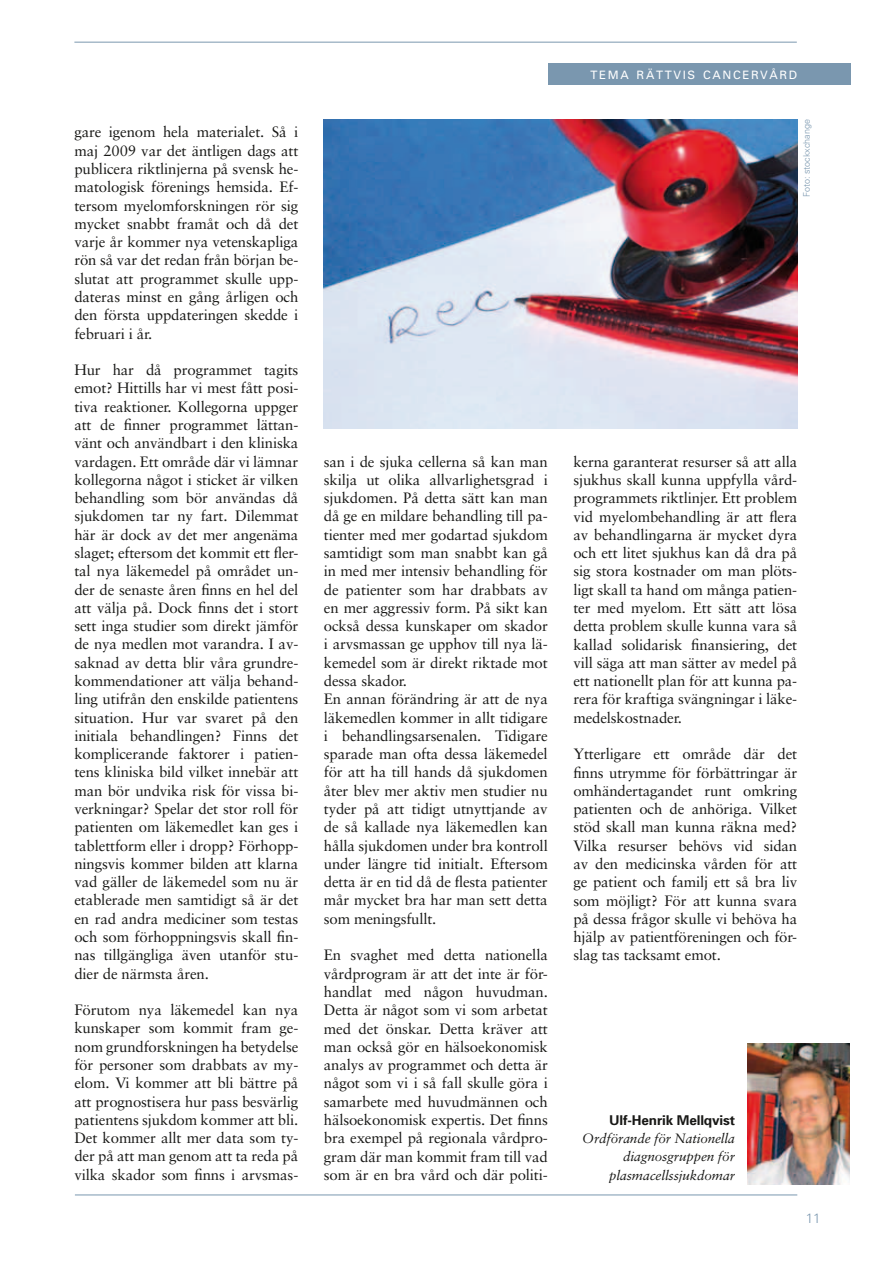
<style>
.page{position:relative;width:893px;height:1263px;background:#fff}
.page>*{position:absolute;margin:0;border:0;box-sizing:border-box;transform-origin:0 0}
.t1{font:15px/18.3px "Sabon";letter-spacing:-.01em;color:#181816;text-align:justify}
.t2{font:italic 13.5px/18.3px "Sabon";letter-spacing:-.01em;color:#181816;text-align:right}
.t3{font:700 13.5px "Univers";letter-spacing:-.01em;color:#181816}
.t4{font:300 13.5px "Univers";color:#7a97af}
.t5{font:11.55px "Univers";letter-spacing:.145em;color:#fff}
.t6{font:300 9px "Univers";color:#7a97af}
</style>
<div class="page">
<hr style="left:75px;top:1194px;width:722px;height:1px;background:#7a97af">
<div style="left:548px;top:64px;width:302px;height:21px;background:#7a97af"></div>
<hr style="left:74px;top:42px;width:723px;height:1px;background:#7a97af">
<img style="left:748px;top:1044px;width:102px;height:140px">
<img style="left:324px;top:119px;width:473px;height:309px">
<p class="t1" style="left:74px;top:123px;width:225px">gare igenom hela materialet. Så i maj 2009 var det äntligen dags att publicera riktlinjerna på svensk he&shy;matologisk förenings hemsida. Ef&shy;tersom myelomforskningen rör sig mycket snabbt framåt och då det varje år kommer nya vetenskapliga rön så var det redan från början be&shy;slutat att programmet skulle upp&shy;dateras minst en gång årligen och den första uppdateringen skedde i februari i år.</p>
<p class="t1" style="left:74px;top:361px;width:225px">Hur har då programmet tagits emot? Hittills har vi mest fått posi&shy;tiva reaktioner. Kollegorna uppger att de finner programmet lättan&shy;vänt och användbart i den kliniska vardagen. Ett område där vi lämnar kollegorna något i sticket är vilken behandling som bör användas då sjukdomen tar ny fart. Dilemmat här är dock av det mer angenäma slaget; eftersom det kommit ett fler&shy;tal nya läkemedel på området un&shy;der de senaste åren finns en hel del att välja på. Dock finns det i stort sett inga studier som direkt jämför de nya medlen mot varandra. I av&shy;saknad av detta blir våra grundre&shy;kommendationer att välja behand&shy;ling utifrån den enskilde patientens situation. Hur var svaret på den initiala behandlingen? Finns det komplicerande faktorer i patien&shy;tens kliniska bild vilket innebär att man bör undvika risk för vissa bi&shy;verkningar? Spelar det stor roll för patienten om läkemedlet kan ges i tablettform eller i dropp? Förhopp&shy;ningsvis kommer bilden att klarna vad gäller de läkemedel som nu är etablerade men samtidigt så är det en rad andra mediciner som testas och som förhoppningsvis skall fin&shy;nas tillgängliga även utanför stu&shy;dier de närmsta åren.</p>
<p class="t1" style="left:74px;top:1000px;width:225px">Förutom nya läkemedel kan nya kunskaper som kommit fram ge&shy;nom grundforskningen ha betydelse för personer som drabbats av my&shy;elom. Vi kommer att bli bättre på att prognostisera hur pass besvärlig patientens sjukdom kommer att bli.<br>Det kommer allt mer data som ty&shy;der på att man genom att ta reda på vilka skador som finns i arvsmas-</p>
<p class="t5" style="left:590px;top:68px;width:208px">TEMA RÄTTVIS CANCERVÅRD</p>
<p class="t6" style="left:801px;top:197px;width:80px;rotate:-90deg">Foto: stockxchange</p>
<p class="t1" style="left:324px;top:452px;width:225px;text-align:left">san i de sjuka cellerna så kan man skilja ut olika allvarlighetsgrad i sjukdomen. På detta sätt kan man då ge en mildare behandling till pa&shy;tienter med mer godartad sjukdom samtidigt som man snabbt kan gå in med mer intensiv behandling för de patienter som har drabbats av en mer aggressiv form. På sikt kan också dessa kunskaper om skador i arvsmassan ge upphov till nya lä&shy;kemedel som är direkt riktade mot dessa skador.<br>En annan förändring är att de nya läkemedlen kommer in allt tidigare i behandlingsarsenalen. Tidigare sparade man ofta dessa läkemedel för att ha till hands då sjukdomen åter blev mer aktiv men studier nu tyder på att tidigt utnyttjande av de så kallade nya läkemedlen kan hålla sjukdomen under bra kontroll under längre tid initialt. Eftersom detta är en tid då de flesta patienter mår mycket bra har man sett detta som meningsfullt.</p>
<p class="t1" style="left:324px;top:946px;width:225px">En svaghet med detta nationella vårdprogram är att det inte är för&shy;handlat med någon huvudman.<br>Detta är något som vi som arbetat med det önskar. Detta kräver att man också gör en hälsoekonomisk analys av programmet och detta är något som vi i så fall skulle göra i samarbete med huvudmännen och hälsoekonomisk expertis. Det finns bra exempel på regionala vårdpro&shy;gram där man kommit fram till vad som är en bra vård och där politi-</p>
<p class="t1" style="left:573px;top:452px;width:225px">kerna garanterat resurser så att alla sjukhus skall kunna uppfylla vård&shy;programmets riktlinjer. Ett problem vid myelombehandling är att flera av behandlingarna är mycket dyra och ett litet sjukhus kan då dra på sig stora kostnader om man plöts&shy;ligt skall ta hand om många patien&shy;ter med myelom. Ett sätt att lösa detta problem skulle kunna vara så kallad solidarisk finansiering, det vill säga att man sätter av medel på ett nationellt plan för att kunna pa&shy;rera för kraftiga svängningar i läke&shy;medelskostnader.</p>
<p class="t1" style="left:573px;top:745px;width:225px">Ytterligare ett område där det finns utrymme för förbättringar är omhändertagandet runt omkring patienten och de anhöriga. Vilket stöd skall man kunna räkna med?<br>Vilka resurser behövs vid sidan av den medicinska vården för att ge patient och familj ett så bra liv som möjligt? För att kunna svara på dessa frågor skulle vi behöva ha hjälp av patientföreningen och för&shy;slag tas tacksamt emot.</p>
<p class="t3" style="left:609px;top:1112px;width:127px">Ulf-Henrik Mellqvist</p>
<p class="t2" style="left:582px;top:1129px;width:154px">Ordförande för Nationella diagnosgruppen för plasmacellssjukdomar</p>
<p class="t4" style="left:806px;top:1210px;width:17px">11</p>
</div>
